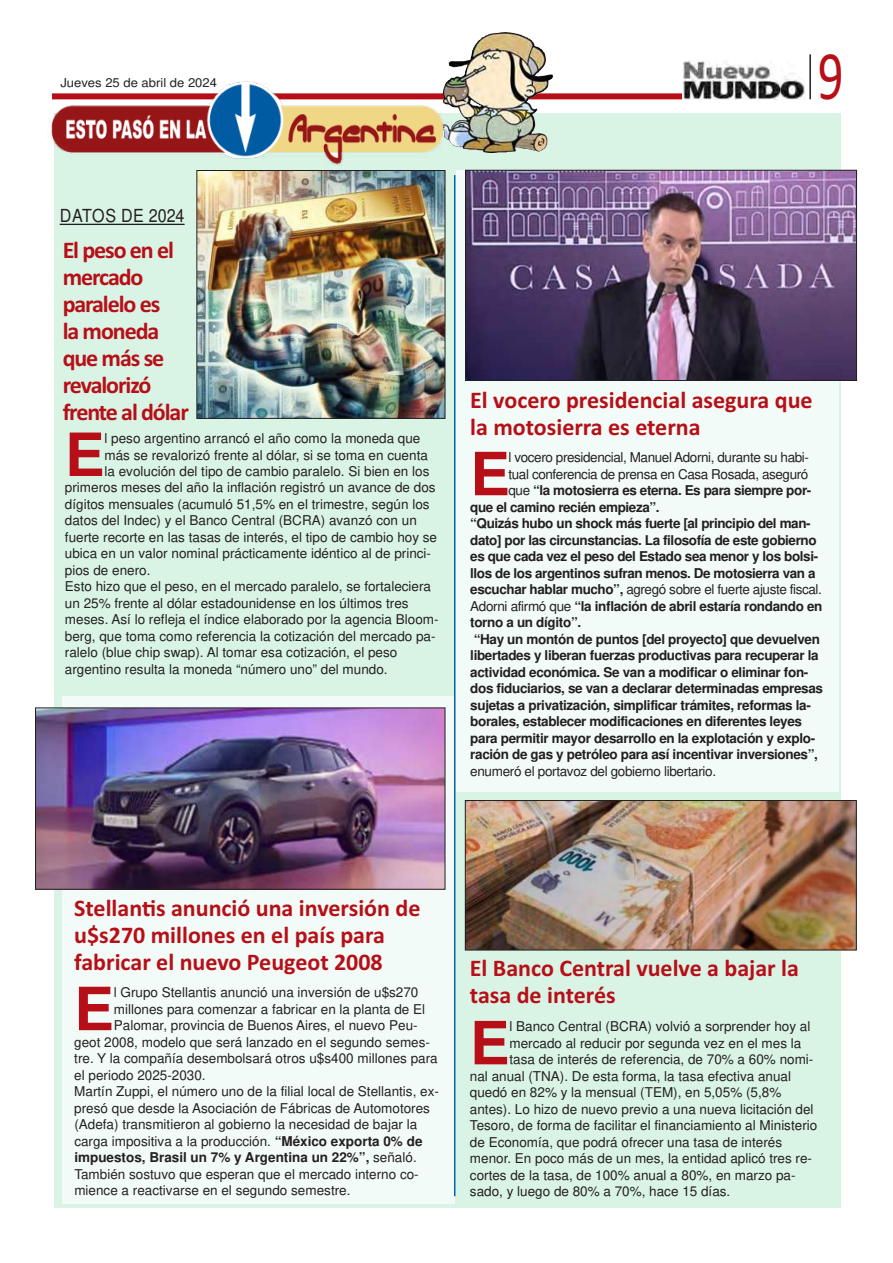
<style>
.page{position:relative;width:893px;height:1263px;background:#fff}
.page>*{position:absolute;margin:0;border:0;box-sizing:border-box;transform-origin:0 0}
.t1{font:700 59.55px "Arial";color:#b70f17}
.t2{font:34.2px "Calibri";color:#b70f17;scale:.73 1}
.t3{font:18px "Arial";letter-spacing:.01em;color:#231f20;scale:.89 1}
.t4{font:13.5px "Arial";color:#231f20}
.t5{font:700 13.5px "Arial";letter-spacing:-.025em;color:#231f20}
.t6{font:13.5px "Arial";letter-spacing:-.03em;color:#231f20}
.t7{font:700 13.5px "Arial";color:#231f20}
.t8{font:13.5px "Arial";letter-spacing:-.025em;color:#231f20}
.t9{font:12.3px "Arial";color:#231f20;scale:1.06 1}
.t10{font:700 11.7px "Calibri";color:#b70f17}
.t11{font:700 11.7px "Calibri";letter-spacing:-.09em;color:#b70f17}
.s1{font-weight:400}
.s2{font-weight:700}
</style>
<div class="page">
<div style="left:0;top:93px;width:839px;height:6px;background:#b70f17"></div>
<div style="left:54px;top:114px;width:786px;height:1094px;background:#d9f3e5"></div>
<div style="left:456px;top:170px;width:383px;height:622px;background:#f2fbf7"></div>
<div style="left:63px;top:696px;width:392px;height:507px;background:#f2fbf7"></div>
<img style="left:467px;top:802px;width:387px;height:146px">
<div style="left:465px;top:800px;width:391px;height:150px;border:1px solid #231f20"></div>
<img style="left:37px;top:710px;width:406px;height:177px">
<div style="left:35px;top:708px;width:410px;height:181px;border:1px solid #231f20"></div>
<hr style="left:454px;top:175px;width:1px;height:1021px;background:#0164b1">
<img style="left:199px;top:172px;width:244px;height:245px">
<div style="left:197px;top:170px;width:248px;height:249px;border:1px solid #231f20"></div>
<div style="left:0;top:77px;width:52px;height:41px;background:#fff"></div>
<div style="left:682px;top:53px;width:196px;height:51px;background:#fff"></div>
<img style="left:682px;top:61px;width:123px;height:39px">
<hr style="left:809px;top:54px;width:2px;height:45px;background:#231f20">
<img style="left:467px;top:172px;width:388px;height:207px">
<div style="left:465px;top:170px;width:392px;height:211px;border:1px solid #231f20"></div>
<img style="left:448px;top:32px;width:105px;height:121px">
<img style="left:51px;top:80px;width:397px;height:85px">
<hr style="left:60px;top:224px;width:125px;height:1px;background:#231f20">
<p class="t9" style="left:60px;top:77px;width:149px">Jueves 25 de abril de 2024</p>
<h2 class="t2" style="left:818px;top:68px;width:37px">9</h2>
<h3 class="t3" style="left:60px;top:208px;width:142px">DATOS DE 2024</h3>
<p class="t11" style="left:63px;top:247px;width:113px">El peso en el</p>
<p class="t11" style="left:63px;top:274px;width:82px">mercado</p>
<p class="t11" style="left:63px;top:301px;width:99px">paralelo es</p>
<p class="t11" style="left:63px;top:328px;width:98px">la moneda</p>
<p class="t10" style="left:63px;top:355px;width:103px">que más se</p>
<p class="t11" style="left:63px;top:382px;width:90px">revalorizó</p>
<p class="t11" style="left:63px;top:409px;width:128px">frente al dólar</p>
<h1 class="t1" style="left:65px;top:431px;width:41px">E</h1>
<p class="t4" style="left:105px;top:433px;width:317px">l peso argentino arrancó el año como la moneda que</p>
<p class="t4" style="left:105px;top:449px;width:325px">más se revalorizó frente al dólar, si se toma en cuenta</p>
<p class="t4" style="left:105px;top:466px;width:326px">la evolución del tipo de cambio paralelo. Si bien en los</p>
<p class="t4" style="left:65px;top:482px;width:372px">primeros meses del año la inflación registró un avance de dos</p>
<p class="t4" style="left:65px;top:499px;width:366px">dígitos mensuales (acumuló 51,5% en el trimestre, según los</p>
<p class="t4" style="left:65px;top:515px;width:353px">datos del Indec) y el Banco Central (BCRA) avanzó con un</p>
<p class="t4" style="left:65px;top:532px;width:374px">fuerte recorte en las tasas de interés, el tipo de cambio hoy se</p>
<p class="t4" style="left:65px;top:548px;width:368px">ubica en un valor nominal prácticamente idéntico al de princi-</p>
<p class="t4" style="left:65px;top:565px;width:87px">pios de enero.</p>
<p class="t4" style="left:65px;top:581px;width:368px">Esto hizo que el peso, en el mercado paralelo, se fortaleciera</p>
<p class="t4" style="left:65px;top:598px;width:345px">un 25% frente al dólar estadounidense en los últimos tres</p>
<p class="t4" style="left:65px;top:614px;width:375px">meses. Así lo refleja el índice elaborado por la agencia Bloom-</p>
<p class="t4" style="left:65px;top:631px;width:372px">berg, que toma como referencia la cotización del mercado pa-</p>
<p class="t4" style="left:65px;top:647px;width:334px">ralelo (blue chip swap). Al tomar esa cotización, el peso</p>
<p class="t4" style="left:65px;top:664px;width:324px">argentino resulta la moneda “número uno” del mundo.</p>
<p class="t10" style="left:470px;top:397px;width:344px">El vocero presidencial asegura que</p>
<p class="t10" style="left:470px;top:424px;width:232px">la motosierra es eterna</p>
<h1 class="t1" style="left:470px;top:450px;width:41px">E</h1>
<p class="t6" style="left:508px;top:452px;width:302px">l vocero presidencial, Manuel Adorni, durante su habi-</p>
<p class="t6" style="left:508px;top:468px;width:301px">tual conferencia de prensa en Casa Rosada, aseguró</p>
<p class="t5" style="left:508px;top:485px;width:304px"><span class="s1">que</span> “la motosierra es eterna. Es para siempre por-</p>
<p class="t5" style="left:470px;top:501px;width:191px">que el camino recién empieza”.</p>
<p class="t5" style="left:470px;top:518px;width:342px">“Quizás hubo un shock más fuerte [al principio del man-</p>
<p class="t5" style="left:470px;top:534px;width:348px">dato] por las circunstancias. La filosofía de este gobierno</p>
<p class="t5" style="left:470px;top:551px;width:349px">es que cada vez el peso del Estado sea menor y los bolsi-</p>
<p class="t5" style="left:470px;top:567px;width:347px">llos de los argentinos sufran menos. De motosierra van a</p>
<p class="t6" style="left:470px;top:584px;width:353px"><span class="s2">escuchar hablar mucho”,</span> agregó sobre el fuerte ajuste fiscal.</p>
<p class="t5" style="left:470px;top:600px;width:354px"><span class="s1">Adorni afirmó que</span> “la inflación de abril estaría rondando en</p>
<p class="t5" style="left:470px;top:617px;width:112px">torno a un dígito”.</p>
<p class="t5" style="left:474px;top:633px;width:348px">“Hay un montón de puntos [del proyecto] que devuelven</p>
<p class="t5" style="left:470px;top:650px;width:350px">libertades y liberan fuerzas productivas para recuperar la</p>
<p class="t5" style="left:470px;top:666px;width:340px">actividad económica. Se van a modificar o eliminar fon-</p>
<p class="t5" style="left:470px;top:683px;width:354px">dos fiduciarios, se van a declarar determinadas empresas</p>
<p class="t5" style="left:470px;top:699px;width:342px">sujetas a privatización, simplificar trámites, reformas la-</p>
<p class="t5" style="left:470px;top:716px;width:333px">borales, establecer modificaciones en diferentes leyes</p>
<p class="t5" style="left:470px;top:732px;width:346px">para permitir mayor desarrollo en la explotación y explo-</p>
<p class="t5" style="left:470px;top:749px;width:349px">ración de gas y petróleo para así incentivar inversiones”,</p>
<p class="t8" style="left:470px;top:765px;width:247px">enumeró el portavoz del gobierno libertario.</p>
<p class="t10" style="left:74px;top:905px;width:348px">Stellan}s anunció una inversión de</p>
<p class="t10" style="left:74px;top:932px;width:312px">u$s270 millones en el país para</p>
<p class="t10" style="left:74px;top:959px;width:310px">fabricar el nuevo Peugeot 2008</p>
<h1 class="t1" style="left:74px;top:985px;width:41px">E</h1>
<p class="t4" style="left:114px;top:987px;width:306px">l Grupo Stellantis anunció una inversión de u$s270</p>
<p class="t4" style="left:114px;top:1003px;width:313px">millones para comenzar a fabricar en la planta de El</p>
<p class="t4" style="left:114px;top:1020px;width:305px">Palomar, provincia de Buenos Aires, el nuevo Peu-</p>
<p class="t4" style="left:74px;top:1036px;width:357px">geot 2008, modelo que será lanzado en el segundo semes-</p>
<p class="t4" style="left:74px;top:1053px;width:365px">tre. Y la compañía desembolsará otros u$s400 millones para</p>
<p class="t4" style="left:74px;top:1069px;width:133px">el periodo 2025-2030.</p>
<p class="t4" style="left:74px;top:1086px;width:366px">Martín Zuppi, el número uno de la filial local de Stellantis, ex-</p>
<p class="t4" style="left:74px;top:1102px;width:357px">presó que desde la Asociación de Fábricas de Automotores</p>
<p class="t4" style="left:74px;top:1119px;width:344px">(Adefa) transmitieron al gobierno la necesidad de bajar la</p>
<p class="t4" style="left:74px;top:1135px;width:350px">carga impositiva a la producción. <span class="s2">“México exporta 0% de</span></p>
<p class="t7" style="left:74px;top:1152px;width:344px">impuestos, Brasil un 7% y Argentina un 22%”, <span class="s1">señaló.</span></p>
<p class="t4" style="left:74px;top:1168px;width:346px">También sostuvo que esperan que el mercado interno co-</p>
<p class="t4" style="left:74px;top:1185px;width:278px">mience a reactivarse en el segundo semestre.</p>
<p class="t10" style="left:470px;top:965px;width:330px">El Banco Central vuelve a bajar la</p>
<p class="t10" style="left:470px;top:992px;width:147px">tasa de interés</p>
<h1 class="t1" style="left:470px;top:1019px;width:41px">E</h1>
<p class="t4" style="left:509px;top:1021px;width:302px">l Banco Central (BCRA) volvió a sorprender hoy al</p>
<p class="t4" style="left:509px;top:1037px;width:293px">mercado al reducir por segunda vez en el mes la</p>
<p class="t4" style="left:509px;top:1054px;width:305px">tasa de interés de referencia, de 70% a 60% nomi-</p>
<p class="t4" style="left:470px;top:1070px;width:323px">nal anual (TNA). De esta forma, la tasa efectiva anual</p>
<p class="t4" style="left:470px;top:1087px;width:313px">quedó en 82% y la mensual (TEM), en 5,05% (5,8%</p>
<p class="t4" style="left:470px;top:1103px;width:345px">antes). Lo hizo de nuevo previo a una nueva licitación del</p>
<p class="t4" style="left:470px;top:1120px;width:349px">Tesoro, de forma de facilitar el financiamiento al Ministerio</p>
<p class="t4" style="left:470px;top:1136px;width:314px">de Economía, que podrá ofrecer una tasa de interés</p>
<p class="t4" style="left:470px;top:1153px;width:344px">menor. En poco más de un mes, la entidad aplicó tres re-</p>
<p class="t4" style="left:470px;top:1169px;width:327px">cortes de la tasa, de 100% anual a 80%, en marzo pa-</p>
<p class="t4" style="left:470px;top:1186px;width:262px">sado, y luego de 80% a 70%, hace 15 días.</p>
</div>
